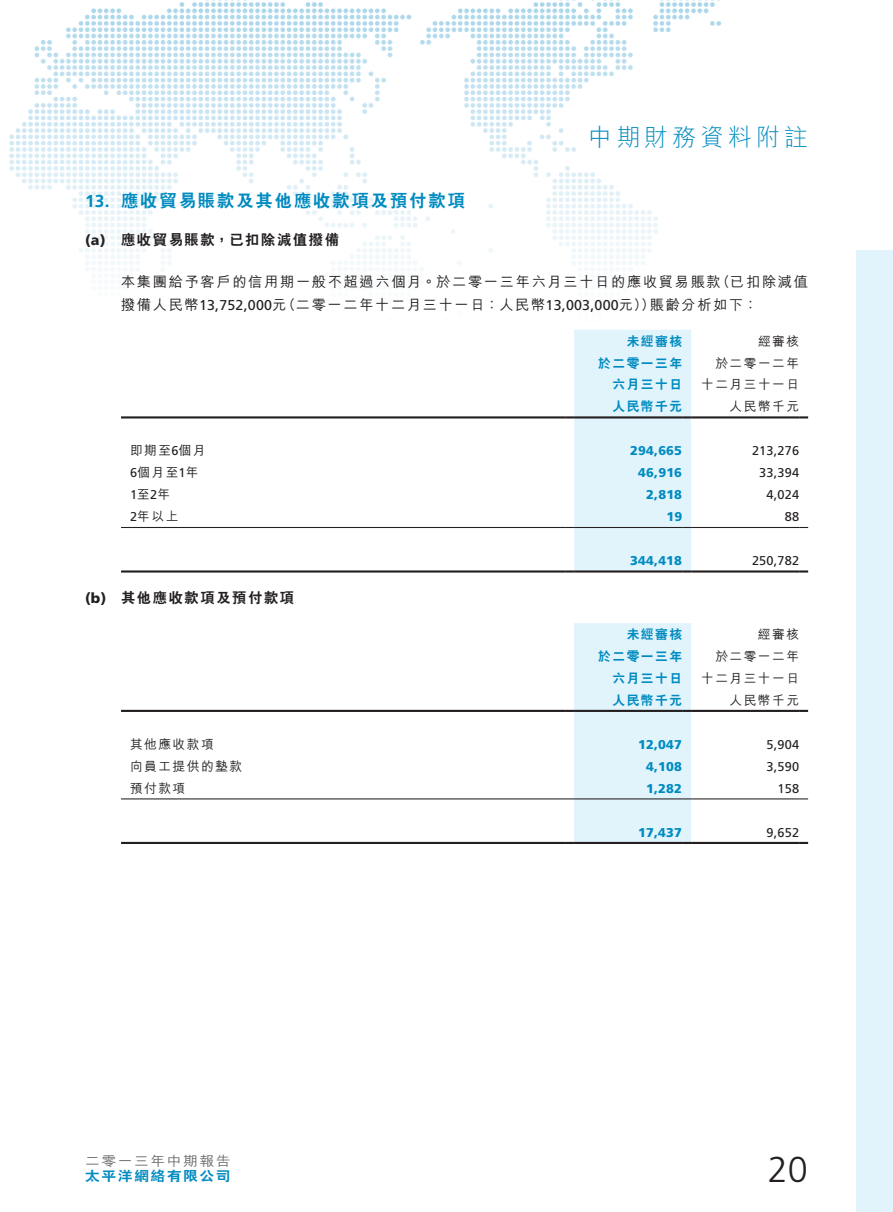
<style>
.page{position:relative;width:893px;height:1212px;background:#fff}
.page>*{position:absolute;margin:0;border:0;box-sizing:border-box;transform-origin:0 0}
.t1{font:300 36px "Frutiger LT Std";color:#231f20}
.t2{font:300 24px "M Hei HK";letter-spacing:.165em;color:#008bc0}
._03_H1{font:800 17.25px "C Hei 2 HK";letter-spacing:.115em;color:#008bc0}
._03_H1-2{font:700 17.25px "Frutiger LT Std";color:#008bc0}
._12___P2{font:500 14.25px/23.2px "M Hei HK";letter-spacing:.115em;color:#231f20}
._04___H2{font:800 14.25px "C Hei 2 HK";letter-spacing:.115em;color:#231f20}
._12___P2-2{font:14.25px "Frutiger LT Std";letter-spacing:.015em;color:#231f20}
._04___H2-2{font:900 14.25px "Frutiger LT Std";color:#231f20}
.t3{font:500 13.5px "M Hei HK";letter-spacing:.1em;color:#6c6d70;scale:1.1 1}
.t4{font:800 13.5px "C Hei 2 HK";letter-spacing:.1em;color:#008bc0;scale:1.1 1}
._02_Note_Text{font:900 12.75px "Frutiger LT Std";letter-spacing:.015em;color:#008bc0}
._02_Note_Text-2{font:12.75px "Frutiger LT Std";letter-spacing:.015em;color:#231f20}
._02_Note_Text-3{font:500 12.75px/21.8px "M Hei HK";letter-spacing:.115em;color:#231f20;text-align:right}
._02_Note_Text-4{font:800 12.75px/21.8px "C Hei 2 HK";letter-spacing:.115em;color:#008bc0;text-align:right}
._29_Table_Stub__Note{font:500 12.75px "M Hei HK";letter-spacing:.115em;color:#231f20}
.s1{font-family:"M Hei HK";font-weight:500}
.s2{font-family:"Frutiger LT Std";font-weight:400}
</style>
<div class="page">
<img style="left:9px;top:0;width:848px;height:1212px">
<div style="left:857px;top:250px;width:36px;height:962px;background:#e1f4fc"></div>
<svg style="left:121px;top:330px;width:687px;height:240px"></svg>
<hr style="left:121px;top:416px;width:444px;height:2px;background:#231f20">
<hr style="left:691px;top:416px;width:108px;height:2px;background:#231f20">
<svg style="left:799px;top:416px;width:9px;height:2px"></svg>
<hr style="left:121px;top:570px;width:444px;height:2px;background:#231f20">
<hr style="left:691px;top:570px;width:108px;height:2px;background:#231f20">
<svg style="left:799px;top:570px;width:9px;height:2px"></svg>
<hr style="left:121px;top:527px;width:444px;height:1px;background:#231f20">
<svg style="left:565px;top:330px;width:126px;height:242px;background:#e0f1f8"></svg>
<hr style="left:691px;top:527px;width:108px;height:1px;background:#231f20">
<svg style="left:121px;top:623px;width:687px;height:219px"></svg>
<hr style="left:121px;top:710px;width:444px;height:2px;background:#231f20">
<hr style="left:691px;top:710px;width:108px;height:2px;background:#231f20">
<svg style="left:799px;top:710px;width:9px;height:2px"></svg>
<hr style="left:121px;top:842px;width:444px;height:2px;background:#231f20">
<hr style="left:691px;top:842px;width:108px;height:2px;background:#231f20">
<svg style="left:799px;top:842px;width:9px;height:2px"></svg>
<hr style="left:121px;top:798px;width:444px;height:1px;background:#231f20">
<svg style="left:565px;top:623px;width:126px;height:221px;background:#dfeff6"></svg>
<hr style="left:691px;top:798px;width:108px;height:1px;background:#231f20">
<h2 class="t2" style="left:588px;top:120px;width:221px">中期財務資料附註</h2>
<p class="_03_H1-2" style="left:85px;top:191px;width:26px">13.</p>
<p class="_04___H2-2" style="left:85px;top:232px;width:22px">a( )</p>
<p class="_03_H1" style="left:121px;top:189px;width:345px">應收貿易賬款及其他應收款項及預付款項</p>
<p class="_04___H2" style="left:121px;top:231px;width:219px">應收貿易賬款，已扣除減值撥備</p>
<p class="_12___P2" style="left:650px;top:269px;width:110px;text-indent:-529px">本集團給予客戶的信用期一般不超過六個月。於二零一三年六月三十日的應收貿易賬款<br>賬齡分析如下：</p>
<p class="_12___P2" style="left:716px;top:269px;width:94px">（已扣除減值</p>
<p class="_12___P2-2" style="left:121px;top:296px;width:167px"><span class="s1">撥備人民幣</span>13,752,000<span class="s1">元</span></p>
<p class="_12___P2" style="left:281px;top:292px;width:375px">（二零一二年十二月三十一日：人民幣<span class="s2">13,003,000</span>元））</p>
<p class="_02_Note_Text-4" style="left:627px;top:330px;width:57px">未經審核</p>
<p class="_02_Note_Text-4" style="left:598px;top:352px;width:85px">於二零一三年六月三十日</p>
<p class="_02_Note_Text-3" style="left:701px;top:351px;width:99px">於二零一二年十二月三十一日</p>
<p class="_02_Note_Text-3" style="left:730px;top:395px;width:71px">人民幣千元</p>
<p class="_02_Note_Text-3" style="left:758px;top:329px;width:43px">經審核</p>
<p class="_02_Note_Text-4" style="left:612px;top:396px;width:71px">人民幣千元</p>
<p class="_29_Table_Stub__Note" style="left:130px;top:441px;width:77px">即期至<span class="s2">6</span>個月</p>
<p class="_02_Note_Text" style="left:630px;top:443px;width:53px">294,665</p>
<p class="_02_Note_Text-2" style="left:752px;top:443px;width:49px">213,276</p>
<p class="_29_Table_Stub__Note" style="left:130px;top:463px;width:70px"><span class="s2">6</span>個月至年<span class="s2">1</span></p>
<p class="_02_Note_Text" style="left:638px;top:465px;width:45px">46,916</p>
<p class="_02_Note_Text-2" style="left:759px;top:465px;width:41px">33,394</p>
<p class="_29_Table_Stub__Note" style="left:130px;top:485px;width:42px">至<span class="s2">1</span> 年<span class="s2">2</span></p>
<p class="_02_Note_Text" style="left:646px;top:487px;width:37px">2,818</p>
<p class="_02_Note_Text-2" style="left:766px;top:487px;width:34px">4,024</p>
<p class="_29_Table_Stub__Note" style="left:130px;top:507px;width:50px"><span class="s2">2</span>年以上</p>
<p class="_02_Note_Text" style="left:666px;top:509px;width:17px">19</p>
<p class="_02_Note_Text-2" style="left:785px;top:509px;width:16px">88</p>
<p class="_04___H2-2" style="left:85px;top:590px;width:23px">b( )</p>
<p class="_04___H2" style="left:121px;top:588px;width:175px">其他應收款項及預付款項</p>
<p class="_29_Table_Stub__Note" style="left:130px;top:735px;width:85px">其他應收款項</p>
<p class="_29_Table_Stub__Note" style="left:130px;top:757px;width:114px">向員工提供的墊款</p>
<p class="_29_Table_Stub__Note" style="left:130px;top:779px;width:57px">預付款項</p>
<p class="_02_Note_Text" style="left:630px;top:553px;width:53px">344,418</p>
<p class="_02_Note_Text-2" style="left:752px;top:553px;width:49px">250,782</p>
<p class="_02_Note_Text-4" style="left:627px;top:623px;width:57px">未經審核</p>
<p class="_02_Note_Text-4" style="left:598px;top:645px;width:85px">於二零一三年六月三十日</p>
<p class="_02_Note_Text-3" style="left:701px;top:644px;width:99px">於二零一二年十二月三十一日</p>
<p class="_02_Note_Text-3" style="left:729px;top:688px;width:71px">人民幣千元</p>
<p class="_02_Note_Text-3" style="left:758px;top:622px;width:43px">經審核</p>
<p class="_02_Note_Text-4" style="left:612px;top:689px;width:71px">人民幣千元</p>
<p class="_02_Note_Text" style="left:638px;top:737px;width:45px">12,047</p>
<p class="_02_Note_Text-2" style="left:766px;top:737px;width:34px">5,904</p>
<p class="_02_Note_Text" style="left:646px;top:759px;width:37px">4,108</p>
<p class="_02_Note_Text-2" style="left:766px;top:759px;width:34px">3,590</p>
<p class="_02_Note_Text" style="left:646px;top:781px;width:37px">1,282</p>
<p class="_02_Note_Text-2" style="left:777px;top:781px;width:23px">158</p>
<p class="_02_Note_Text" style="left:638px;top:825px;width:45px">17,437</p>
<p class="_02_Note_Text-2" style="left:766px;top:825px;width:34px">9,652</p>
<p class="t3" style="left:85px;top:1151px;width:134px">二零一三年中期報告</p>
<h1 class="t1" style="left:768px;top:1149px;width:42px">20</h1>
<p class="t4" style="left:85px;top:1166px;width:134px">太平洋網絡有限公司</p>
</div>
